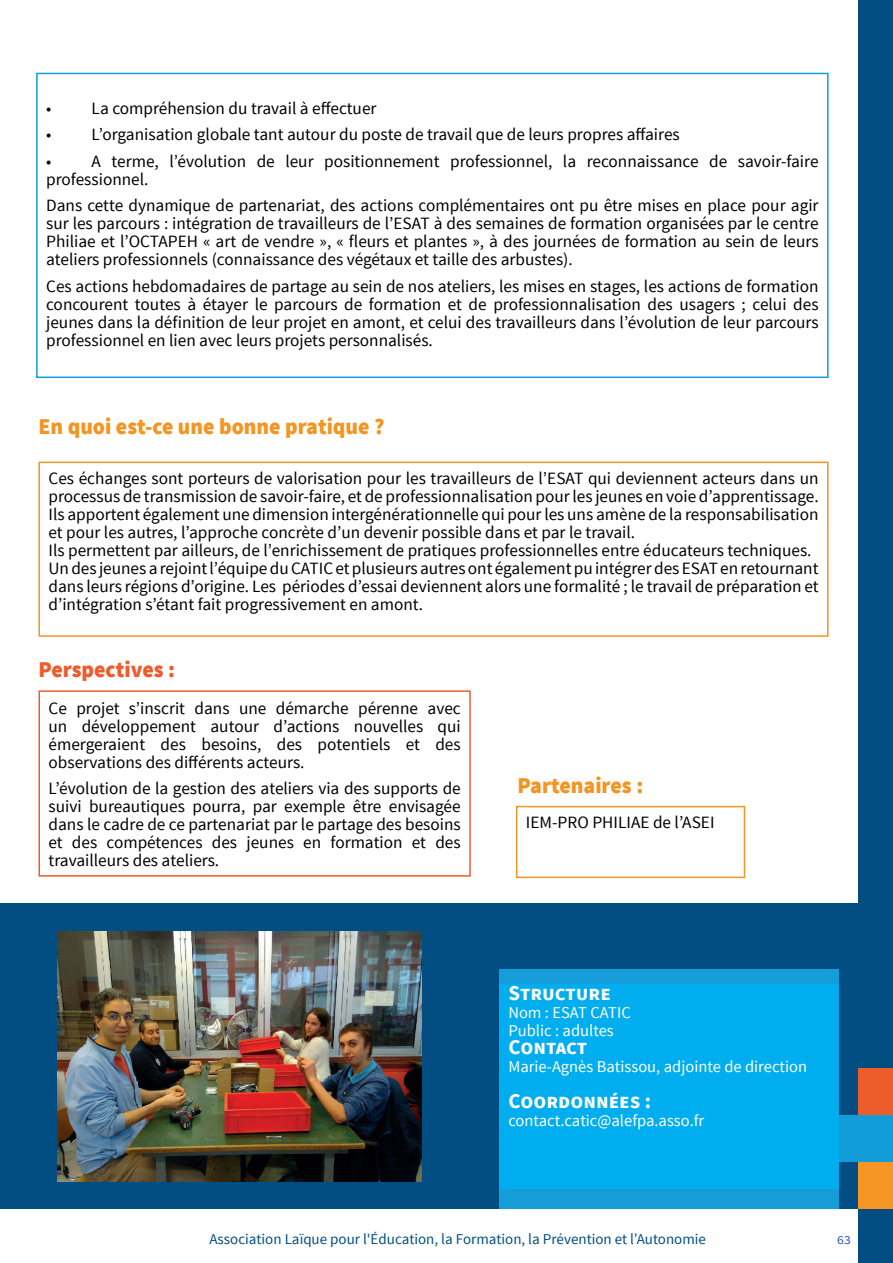
<style>
.page{position:relative;width:893px;height:1263px;background:#fff}
.page>*{position:absolute;margin:0;border:0;box-sizing:border-box;transform-origin:0 0}
.Gros_titres{font:900 22.5px "Source Sans Pro";color:#f49422}
.Gros_titres-2{font:900 22.5px "Source Sans Pro";color:#ef5b2b}
.t1{font:700 21px "Source Sans Pro";color:#fff}
.Titre_pavé_Blanc{font:17.25px/18px "Source Sans Pro";color:#000001;text-align:justify}
.t2{font:16.5px "Source Sans Pro";color:#fff}
.t3{font:15px "Source Sans Pro";color:#024d81}
.t4{font:15px "Source Sans Pro";color:#3967b2}
</style>
<div class="page">
<div style="left:0;top:904px;width:893px;height:305px;background:#024d81"></div>
<div style="left:39px;top:462px;width:790px;height:175px;border:2px solid #f49422"></div>
<div style="left:39px;top:690px;width:432px;height:187px;border:2px solid #ef5b2b"></div>
<img style="left:57px;top:931px;width:364px;height:250px">
<div style="left:859px;top:0;width:34px;height:1263px;background:#024d81"></div>
<div style="left:792px;top:1115px;width:101px;height:47px;background:#129dd9"></div>
<div style="left:859px;top:1068px;width:34px;height:47px;background:#ef5c2c"></div>
<div style="left:859px;top:1162px;width:34px;height:47px;background:#f59523"></div>
<div style="left:500px;top:969px;width:339px;height:240px;background:#149dd9"></div>
<div style="left:500px;top:984px;width:339px;height:205px;background:#00aeef"></div>
<div style="left:516px;top:806px;width:229px;height:72px;border:2px solid #f49422"></div>
<div style="left:36px;top:73px;width:793px;height:305px;border:2px solid #119eda"></div>
<p class="Titre_pavé_Blanc" style="left:46px;top:99px;width:332px">• La compréhension du travail à effectuer</p>
<p class="Titre_pavé_Blanc" style="left:46px;top:126px;width:635px">• L’organisation globale tant autour du poste de travail que de leurs propres affaires</p>
<p class="Titre_pavé_Blanc" style="left:46px;top:152px;width:774px">• A terme, l’évolution de leur positionnement professionnel, la reconnaissance de savoir-faire professionnel.</p>
<p class="Titre_pavé_Blanc" style="left:46px;top:197px;width:774px">Dans cette dynamique de partenariat, des actions complémentaires ont pu être mises en place pour agir sur les parcours : intégration de travailleurs de l’ESAT à des semaines de formation organisées par le centre Philiae et l’OCTAPEH « art de vendre », « fleurs et plantes », à des journées de formation au sein de leurs ateliers professionnels (connaissance des végétaux et taille des arbustes).</p>
<p class="Titre_pavé_Blanc" style="left:46px;top:277px;width:774px">Ces actions hebdomadaires de partage au sein de nos ateliers, les mises en stages, les actions de formation concourent toutes à étayer le parcours de formation et de professionnalisation des usagers ; celui des jeunes dans la définition de leur projet en amont, et celui des travailleurs dans l’évolution de leur parcours professionnel en lien avec leurs projets personnalisés.</p>
<p class="Gros_titres" style="left:39px;top:412px;width:347px">En quoi est-ce une bonne pratique ?</p>
<p class="Titre_pavé_Blanc" style="left:49px;top:469px;width:772px">Ces échanges sont porteurs de valorisation pour les travailleurs de l’ESAT qui deviennent acteurs dans un processus de transmission de savoir-faire, et de professionnalisation pour les jeunes en voie d’apprentissage.<br>Ils apportent également une dimension intergénérationnelle qui pour les uns amène de la responsabilisation et pour les autres, l’approche concrète d’un devenir possible dans et par le travail.</p>
<p class="Titre_pavé_Blanc" style="left:49px;top:541px;width:764px">Ils permettent par ailleurs, de l’enrichissement de pratiques professionnelles entre éducateurs techniques.</p>
<p class="Titre_pavé_Blanc" style="left:49px;top:559px;width:772px">Un des jeunes a rejoint l’équipe du CATIC et plusieurs autres ont également pu intégrer des ESAT en retournant dans leurs régions d’origine. Les périodes d’essai deviennent alors une formalité ; le travail de préparation et d’intégration s’étant fait progressivement en amont.</p>
<p class="Gros_titres-2" style="left:39px;top:655px;width:138px">Perspectives :</p>
<p class="Titre_pavé_Blanc" style="left:49px;top:699px;width:414px">Ce projet s’inscrit dans une démarche pérenne avec un développement autour d’actions nouvelles qui émergeraient des besoins, des potentiels et des observations des différents acteurs.</p>
<p class="Titre_pavé_Blanc" style="left:49px;top:780px;width:414px">L’évolution de la gestion des ateliers via des supports de suivi bureautiques pourra, par exemple être envisagée dans le cadre de ce partenariat par le partage des besoins et des compétences des jeunes en formation et des travailleurs des ateliers.</p>
<p class="Gros_titres" style="left:517px;top:771px;width:127px">Partenaires :</p>
<p class="Titre_pavé_Blanc" style="left:526px;top:814px;width:190px">IEM-PRO PHILIAE de l’ASEI</p>
<p class="t1" style="left:508px;top:980px;width:104px">Structure</p>
<p class="t2" style="left:508px;top:1002px;width:124px">Nom : ESAT CATIC</p>
<p class="t2" style="left:508px;top:1020px;width:107px">Public : adultes</p>
<p class="t1" style="left:508px;top:1034px;width:80px">Contact</p>
<p class="t2" style="left:508px;top:1056px;width:300px">Marie-Agnès Batissou, adjointe de direction</p>
<p class="t1" style="left:508px;top:1088px;width:144px">Coordonnées :</p>
<p class="t2" style="left:508px;top:1110px;width:197px">contact.catic@alefpa.asso.fr</p>
<p class="t3" style="left:209px;top:1230px;width:498px">Association Laïque pour l'Éducation, la Formation, la Prévention et l’Autonomie</p>
<p class="t4" style="left:837px;top:1230px;width:16px">63</p>
</div>
